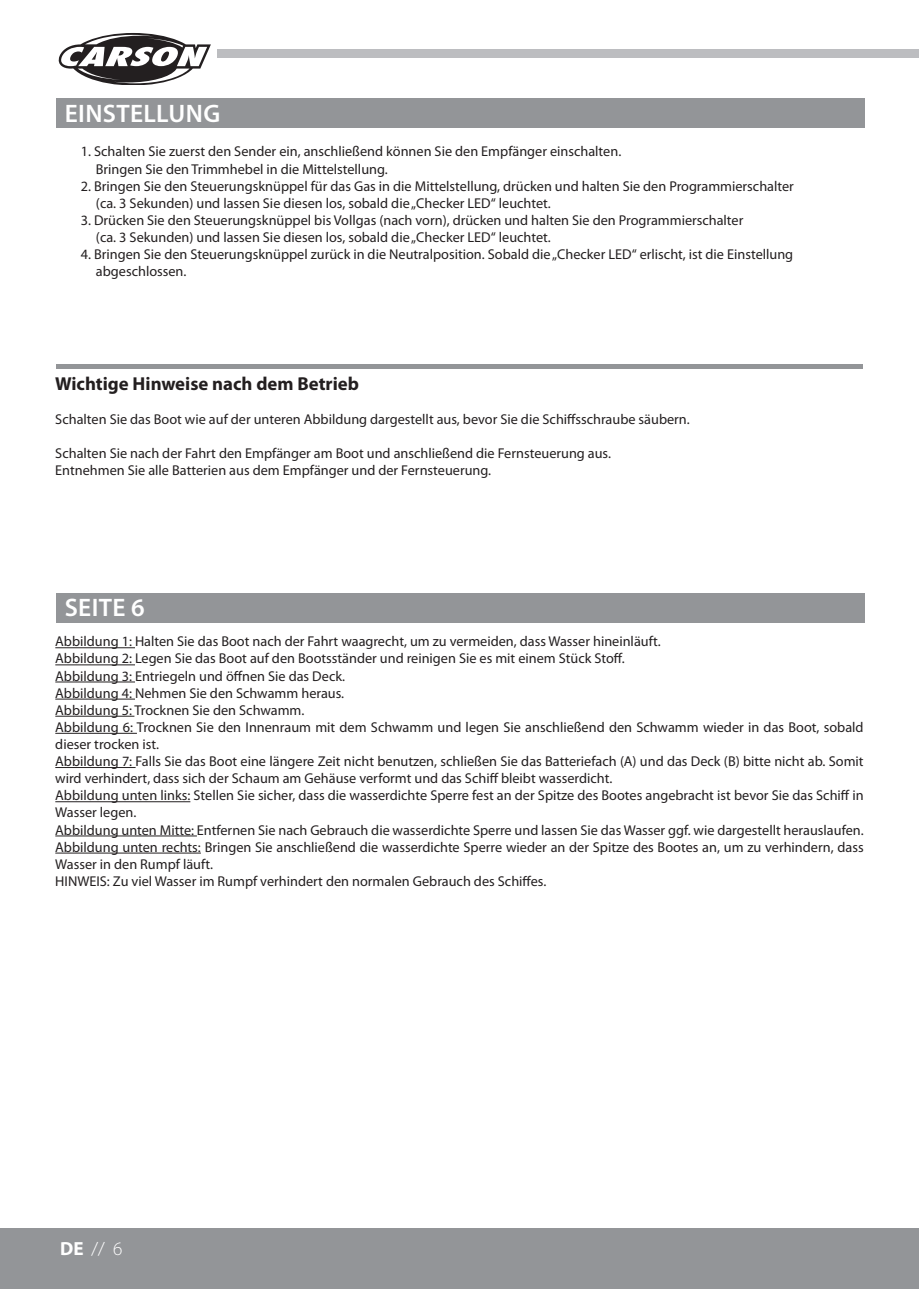
<style>
.page{position:relative;width:919px;height:1289px;background:#fff}
.page>*{position:absolute;margin:0;border:0;box-sizing:border-box;transform-origin:0 0}
.listen_headlines_wei{font:600 25.35px "Myriad Pro";letter-spacing:.015em;color:#fff}
.t1{font:300 19.05px "Myriad Pro";color:#fff}
.t2{font:700 18.75px "Myriad Pro";color:#231f20}
.t3{font:14.25px/17.1px "Myriad Pro";color:#231f20}
.s1{font-weight:700}
</style>
<div class="page">
<div style="left:0;top:1228px;width:906px;height:60px;background:#939598"></div>
<div style="left:906px;top:1228px;width:12px;height:60px;background:#939598"></div>
<div style="left:217px;top:49px;width:701px;height:8px;background:#bcbdc0"></div>
<svg style="left:58px;top:33px;width:153px;height:51px"></svg>
<hr style="left:55px;top:647px;width:80px;height:1px;background:#231f20">
<hr style="left:55px;top:664px;width:80px;height:1px;background:#231f20">
<hr style="left:55px;top:681px;width:80px;height:1px;background:#231f20">
<hr style="left:55px;top:698px;width:80px;height:1px;background:#231f20">
<hr style="left:55px;top:715px;width:79px;height:1px;background:#231f20">
<hr style="left:55px;top:733px;width:82px;height:1px;background:#231f20">
<hr style="left:55px;top:767px;width:81px;height:1px;background:#231f20">
<hr style="left:55px;top:801px;width:135px;height:1px;background:#231f20">
<hr style="left:55px;top:835px;width:142px;height:1px;background:#231f20">
<hr style="left:55px;top:852px;width:146px;height:1px;background:#231f20">
<div style="left:56px;top:98px;width:808px;height:30px;background:#939598"></div>
<div style="left:56px;top:364px;width:806px;height:5px;background:#939598"></div>
<div style="left:56px;top:593px;width:808px;height:30px;background:#939598"></div>
<p class="listen_headlines_wei" style="left:65px;top:97px;width:157px">EINSTELLUNG</p>
<p class="t3" style="left:81px;top:143px;width:542px">1. Schalten Sie zuerst den Sender ein, anschließend können Sie den Empfänger einschalten.</p>
<p class="t3" style="left:96px;top:160px;width:293px">Bringen Sie den Trimmhebel in die Mittelstellung.</p>
<p class="t3" style="left:81px;top:177px;width:714px">2. Bringen Sie den Steuerungsknüppel für das Gas in die Mittelstellung, drücken und halten Sie den Programmierschalter</p>
<p class="t3" style="left:96px;top:194px;width:456px">(ca. 3 Sekunden) und lassen Sie diesen los, sobald die „Checker LED“ leuchtet.</p>
<p class="t3" style="left:81px;top:211px;width:664px">3. Drücken Sie den Steuerungsknüppel bis Vollgas (nach vorn), drücken und halten Sie den Programmierschalter</p>
<p class="t3" style="left:96px;top:228px;width:456px">(ca. 3 Sekunden) und lassen Sie diesen los, sobald die „Checker LED“ leuchtet.</p>
<p class="t3" style="left:81px;top:245px;width:714px">4. Bringen Sie den Steuerungsknüppel zurück in die Neutralposition. Sobald die „Checker LED“ erlischt, ist die Einstellung</p>
<p class="t3" style="left:96px;top:263px;width:92px">abgeschlossen.</p>
<p class="t2" style="left:55px;top:373px;width:305px">Wichtige Hinweise nach dem Betrieb</p>
<p class="t3" style="left:55px;top:410px;width:636px">Schalten Sie das Boot wie auf der unteren Abbildung dargestellt aus, bevor Sie die Schiffsschraube säubern.</p>
<p class="t3" style="left:55px;top:444px;width:557px">Schalten Sie nach der Fahrt den Empfänger am Boot und anschließend die Fernsteuerung aus.</p>
<p class="t3" style="left:55px;top:461px;width:437px">Entnehmen Sie alle Batterien aus dem Empfänger und der Fernsteuerung.</p>
<p class="listen_headlines_wei" style="left:65px;top:591px;width:81px">SEITE 6</p>
<p class="t3" style="left:55px;top:632px;width:607px">Abbildung 1: Halten Sie das Boot nach der Fahrt waagrecht, um zu vermeiden, dass Wasser hineinläuft.</p>
<p class="t3" style="left:55px;top:650px;width:571px">Abbildung 2: Legen Sie das Boot auf den Bootsständer und reinigen Sie es mit einem Stück Stoff.</p>
<p class="t3" style="left:55px;top:667px;width:291px">Abbildung 3: Entriegeln und öffnen Sie das Deck.</p>
<p class="t3" style="left:55px;top:684px;width:290px">Abbildung 4: Nehmen Sie den Schwamm heraus.</p>
<p class="t3" style="left:55px;top:701px;width:251px">Abbildung 5: Trocknen Sie den Schwamm.</p>
<p class="t3" style="left:55px;top:718px;width:809px">Abbildung 6: Trocknen Sie den Innenraum mit dem Schwamm und legen Sie anschließend den Schwamm wieder in das Boot, sobald dieser trocken ist.</p>
<p class="t3" style="left:55px;top:752px;width:809px">Abbildung 7: Falls Sie das Boot eine längere Zeit nicht benutzen, schließen Sie das Batteriefach (A) und das Deck (B) bitte nicht ab. Somit wird verhindert, dass sich der Schaum am Gehäuse verformt und das Schiff bleibt wasserdicht.</p>
<p class="t3" style="left:55px;top:786px;width:809px">Abbildung unten links: Stellen Sie sicher, dass die wasserdichte Sperre fest an der Spitze des Bootes angebracht ist bevor Sie das Schiff in<br>Wasser legen.</p>
<p class="t3" style="left:55px;top:821px;width:809px">Abbildung unten Mitte: Entfernen Sie nach Gebrauch die wasserdichte Sperre und lassen Sie das Wasser ggf. wie dargestellt herauslaufen.</p>
<p class="t3" style="left:55px;top:838px;width:809px">Abbildung unten rechts: Bringen Sie anschließend die wasserdichte Sperre wieder an der Spitze des Bootes an, um zu verhindern, dass<br>Wasser in den Rumpf läuft.</p>
<p class="t3" style="left:55px;top:872px;width:492px">HINWEIS: Zu viel Wasser im Rumpf verhindert den normalen Gebrauch des Schiffes.</p>
<h2 class="t1" style="left:60px;top:1237px;width:64px"><span class="s1">DE</span> // 6</h2>
</div>
